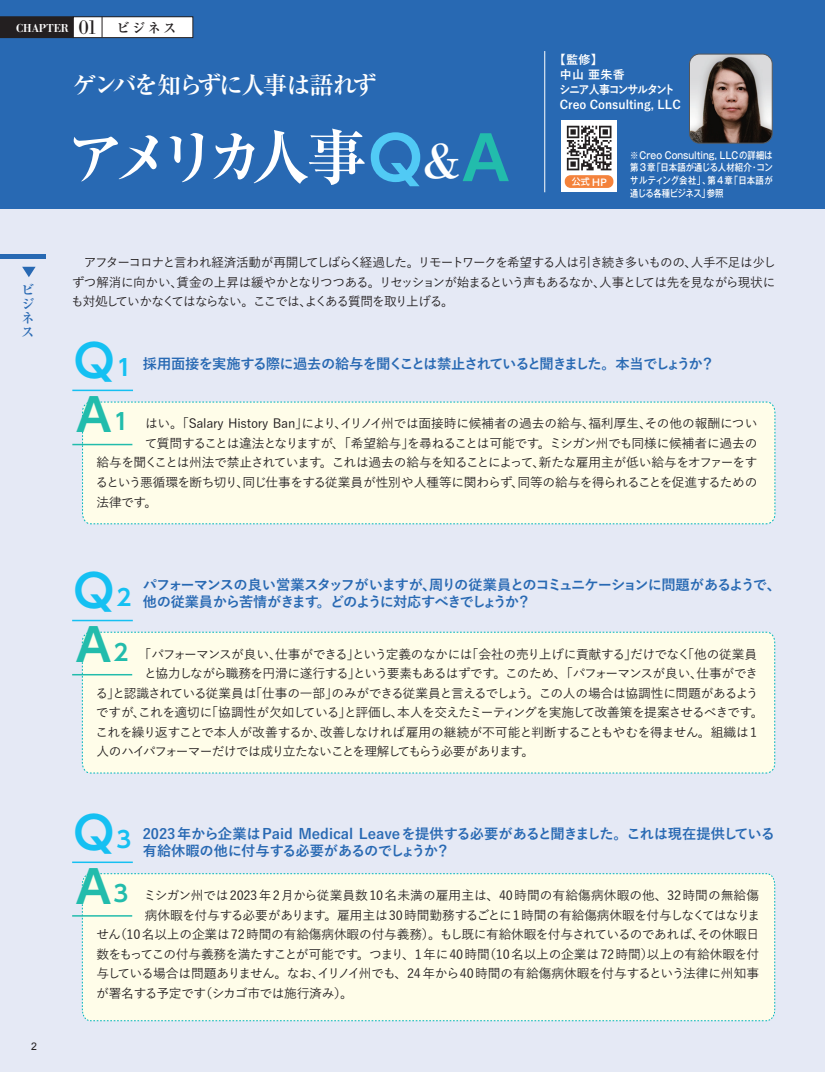
<style>
.page{position:relative;width:825px;height:1072px;background:#fff}
.page>*{position:absolute;margin:0;border:0;box-sizing:border-box;transform-origin:0 0}
.t1{font:700 60px "Ryumin Pro";letter-spacing:-.225em;color:#fff}
.t2{font:700 45px "UD Shin Go NT Pro De";color:#15c0f2}
.t3{font:700 45px "UD Shin Go NT Pro De";color:#22bcac}
.t4{font:700 24px "Ryumin Pro";letter-spacing:-.095em;color:#fff}
.Q_A_質問{font:700 14.25px/16.5px "Yu Go";letter-spacing:-.075em;color:#2869b3}
.Q_A_質問-2{font:700 14.25px/16.5px "Yu Go";letter-spacing:-.005em;color:#2869b3}
.Q_A_質問-3{font:700 14.25px "Yu Go";letter-spacing:-.08em;color:#2869b3}
.t5{font:700 13.5px/14.2px "Ryumin Pro";color:#2869b3;text-align:justify}
.本文_CHI20{font:500 12.75px/19.5px "Yu Go";letter-spacing:-.03em;color:#231f20;text-align:justify}
.本文_CHI20-2{font:500 12.75px "Yu Go";letter-spacing:-.05em;color:#231f20}
.本文_CHI20-3{font:500 12.75px "Yu Go";letter-spacing:-.055em;color:#231f20}
.本文_CHI20-4{font:500 12.75px "Yu Go";letter-spacing:-.06em;color:#231f20}
.本文_CHI20-5{font:500 12.75px "Yu Go";letter-spacing:.005em;color:#231f20}
.本文_CHI20-6{font:500 12.75px "Yu Go";letter-spacing:-.09em;color:#231f20}
.t6{font:700 12px/15px "Yu Go";color:#fff}
.t7{font:500 12px "Bodoni URW";letter-spacing:-.005em;color:#fff}
.t8{font:10.5px "Arial";color:#231f20}
.t9{font:500 9.75px/12.8px "Gothic MB101 Pro";color:#fff;text-align:justify;scale:.86 1}
.t10{font:9px "UD Shin Go NT Pro Medium 90 pv RKSJ H";color:#fff}
.s1{font-weight:400;font-size:21px;color:#231f20}
.s2{font-family:"Ryumin Pro";font-weight:700;font-size:13.5px;color:#231f20}
.s3{font-family:"UD Shin Go NT Pro De";color:#51caf5}
.s4{font-size:46.5px}
.s5{font-family:"UD Shin Go NT Pro De";color:#22bcac}
.s6{font-size:9.3px}
.s7{font-size:22.5px}
</style>
<div class="page">
<div style="left:0;top:0;width:825px;height:1071px;background:#e5e9f5"></div>
<div style="left:0;top:0;width:825px;height:208px;background:#2869b3"></div>
<div style="left:0;top:17px;width:73px;height:21px;background:#231f20"></div>
<hr style="left:0;top:254px;width:46px;height:4px;background:#2869b3">
<div style="left:73px;top:17px;width:120px;height:21px;background:#fff"></div>
<div style="left:73px;top:17px;width:120px;height:21px;border:1px solid #231f20"></div>
<svg style="left:102px;top:17px;width:1px;height:21px"></svg>
<svg style="left:22px;top:267px;width:14px;height:10px"></svg>
<hr style="left:544px;top:51px;width:1px;height:141px;background:#fff">
<img style="left:689px;top:54px;width:83px;height:88px">
<div style="left:689px;top:54px;width:84px;height:90px;border:1px solid #57585a;border-radius:10px"></div>
<div style="left:561px;top:120px;width:56px;height:71px;background:#fff"></div>
<div style="left:565px;top:175px;width:48px;height:13px;background:#f4823b;border-radius:6px"></div>
<svg style="left:566px;top:125px;width:46px;height:46px"></svg>
<svg style="left:567px;top:126px;width:44px;height:44px"></svg>
<hr style="left:72px;top:620px;width:61px;height:1px;background:#15c0f2">
<div style="left:82px;top:632px;width:693px;height:141px;background:#fffde9"></div>
<hr style="left:72px;top:674px;width:60px;height:1px;background:#22bcac">
<hr style="left:72px;top:861px;width:61px;height:2px;background:#15c0f2">
<div style="left:82px;top:873px;width:693px;height:148px;background:#fffde9"></div>
<hr style="left:72px;top:915px;width:60px;height:1px;background:#22bcac">
<hr style="left:72px;top:389px;width:61px;height:2px;background:#15c0f2">
<div style="left:82px;top:401px;width:693px;height:123px;background:#fffde9"></div>
<hr style="left:72px;top:444px;width:60px;height:1px;background:#22bcac">
<p class="t7" style="left:16px;top:21px;width:162px">CHAPTER <span class="s1">01</span> <span class="s2">ビジネス</span></p>
<h3 class="t4" style="left:72px;top:66px;width:306px">ゲンバを知らずに人事は語れず</h3>
<h1 class="t1" style="left:65px;top:109px;width:445px">アメリカ人事<span class="s3">Q</span><span class="s4">&amp;</span><span class="s5">A</span></h1>
<p class="t6" style="left:559px;top:53px;width:123px;text-indent:-6px">【監修】<br>中山 亜朱香<br>シニア人事コンサルタント<br>Creo Consulting, LLC</p>
<p class="t9" style="left:630px;top:147px;width:167px">※Creo Consulting, LLCの詳細は第3章「日本語が通じる人材紹介・コンサルティング会社」、第4章「日本語が通じる各種ビジネス」参照</p>
<p class="t10" style="left:572px;top:175px;width:37px">公式 <span class="s6">HP</span></p>
<p class="t5" style="left:21px;top:282px;width:14px">ビジネス</p>
<p class="t8" style="left:31px;top:1039px;width:7px">2</p>
<p class="本文_CHI20" style="left:71px;top:251px;width:706px">　アフターコロナと言われ経済活動が再開してしばらく経過した。リモートワークを希望する人は引き続き多いものの、人手不足は少しずつ解消に向かい、賃金の上昇は緩やかとなりつつある。リセッションが始まるという声もあるなか、人事としては先を見ながら現状にも対処していかなくてはならない。ここでは、よくある質問を取り上げる。</p>
<p class="t2" style="left:74px;top:324px;width:59px">Q<span class="s7">1</span></p>
<p class="t3" style="left:76px;top:378px;width:54px">A<span class="s7">1</span></p>
<p class="Q_A_質問-3" style="left:143px;top:355px;width:573px">採用面接を実施する際に過去の給与を聞くことは禁止されていると聞きました。本当でしょうか？</p>
<p class="本文_CHI20" style="left:145px;top:412px;width:614px">はい。「Salary History Ban」により、イリノイ州では面接時に候補者の過去の給与、福利厚生、その他の報酬につい</p>
<p class="本文_CHI20" style="left:145px;top:432px;width:614px">て質問することは違法となりますが、「希望給与」を尋ねることは可能です。ミシガン州でも同様に候補者に過去の</p>
<p class="本文_CHI20-3" style="left:97px;top:451px;width:662px">給与を聞くことは州法で禁止されています。これは過去の給与を知ることによって、新たな雇用主が低い給与をオファーをす</p>
<p class="本文_CHI20" style="left:96px;top:471px;width:663px">るという悪循環を断ち切り、同じ仕事をする従業員が性別や人種等に関わらず、同等の給与を得られることを促進するための</p>
<p class="本文_CHI20" style="left:97px;top:490px;width:62px">法律です。</p>
<p class="t2" style="left:74px;top:554px;width:59px">Q<span class="s7">2</span></p>
<p class="t3" style="left:76px;top:608px;width:54px">A<span class="s7">2</span></p>
<p class="Q_A_質問" style="left:143px;top:577px;width:640px">パフォーマンスの良い営業スタッフがいますが、周りの従業員とのコミュニケーションに問題があるようで、他の従業員から苦情がきます。どのように対応すべきでしょうか？</p>
<p class="本文_CHI20" style="left:139px;top:642px;width:620px">「パフォーマンスが良い、仕事ができる」という定義のなかには「会社の売り上げに貢献する」だけでなく「他の従業員</p>
<p class="本文_CHI20-4" style="left:144px;top:661px;width:616px">と協力しながら職務を円滑に遂行する」という要素もあるはずです。このため、「パフォーマンスが良い、仕事ができ</p>
<p class="本文_CHI20" style="left:95px;top:681px;width:665px">る」と認識されている従業員は「仕事の一部」のみができる従業員と言えるでしょう。この人の場合は協調性に問題があるよう</p>
<p class="本文_CHI20-2" style="left:96px;top:700px;width:669px">ですが、これを適切に「協調性が欠如している」と評価し、本人を交えたミーティングを実施して改善策を提案させるべきです。</p>
<p class="本文_CHI20" style="left:96px;top:720px;width:663px">これを繰り返すことで本人が改善するか、改善しなければ雇用の継続が不可能と判断することもやむを得ません。組織は1</p>
<p class="本文_CHI20-6" style="left:96px;top:739px;width:439px">人のハイパフォーマーだけでは成り立たないことを理解してもらう必要があります。</p>
<p class="t2" style="left:74px;top:796px;width:59px">Q<span class="s7">3</span></p>
<p class="t3" style="left:76px;top:850px;width:54px">A<span class="s7">3</span></p>
<p class="Q_A_質問-2" style="left:143px;top:826px;width:634px">2023年から企業はPaid Medical Leaveを提供する必要があると聞きました。これは現在提供している有給休暇の他に付与する必要があるのでしょうか？</p>
<p class="本文_CHI20-5" style="left:143px;top:883px;width:617px">ミシガン州では2023年2月から従業員数10名未満の雇用主は、40時間の有給傷病休暇の他、32時間の無給傷</p>
<p class="本文_CHI20" style="left:145px;top:903px;width:617px">病休暇を付与する必要があります。雇用主は30時間勤務するごとに1時間の有給傷病休暇を付与しなくてはなりま</p>
<p class="本文_CHI20" style="left:97px;top:923px;width:664px">せん（10名以上の企業は72時間の有給傷病休暇の付与義務）。もし既に有給休暇を付与されているのであれば、その休暇日</p>
<p class="本文_CHI20" style="left:96px;top:942px;width:664px">数をもってこの付与義務を満たすことが可能です。つまり、1年に40時間（10名以上の企業は72時間）以上の有給休暇を付</p>
<p class="本文_CHI20" style="left:96px;top:962px;width:664px">与している場合は問題ありません。なお、イリノイ州でも、24年から40時間の有給傷病休暇を付与するという法律に州知事</p>
<p class="本文_CHI20" style="left:96px;top:981px;width:258px">が署名する予定です（シカゴ市では施行済み）。</p>
</div>
